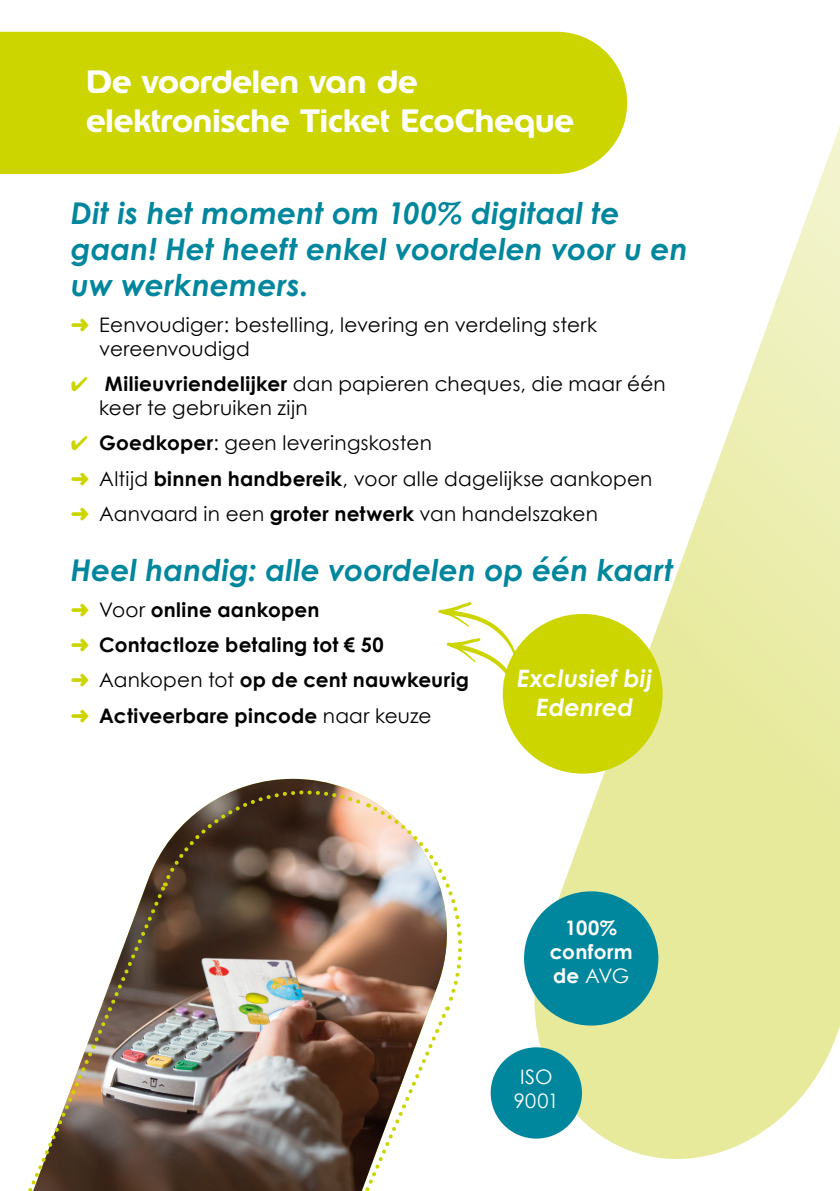
<style>
.page{position:relative;width:840px;height:1191px;background:#fff}
.page>*{position:absolute;margin:0;border:0;box-sizing:border-box;transform-origin:0 0}
.t1{font:700 32px/38.4px "Edenred";color:#fff}
.t2{font:italic 700 30px/36px "Century Gothic Std";color:#00869d}
.t3{font:italic 700 24px/28.8px "Century Gothic Std";color:#fff;text-align:center}
.t4{font:20px/24px "Century Gothic";letter-spacing:.01em;color:#000}
.t5{font:700 20px/35.4px "Century Gothic";letter-spacing:.01em;color:#000}
.t6{font:700 20px/24px "Century Gothic";letter-spacing:.015em;color:#fff;text-align:center}
.t7{font:20px/24px "Century Gothic";letter-spacing:.015em;color:#fff;text-align:center}
.s1{color:#cdd500}
.s2{font-weight:700}
.s3{font-weight:400}
</style>
<div class="page">
<svg style="left:513px;top:31px;width:326px;height:1128px"></svg>
<div style="left:0;top:32px;width:626px;height:142px;background:#cdd500"></div>
<svg style="left:28px;top:883px;width:135px;height:308px"></svg>
<img style="left:163px;top:778px;width:299px;height:413px">
<div style="left:523px;top:891px;width:135px;height:134px;background:#00869d;border-radius:50%"></div>
<div style="left:502px;top:614px;width:160px;height:159px;background:#cdd500;border-radius:50%"></div>
<div style="left:490px;top:1047px;width:91px;height:91px;background:#00869d;border-radius:50%"></div>
<svg style="left:438px;top:601px;width:83px;height:105px"></svg>
<h1 class="t1" style="left:86px;top:63px;width:489px">De voordelen van de elektronische Ticket EcoCheque</h1>
<h2 class="t2" style="left:71px;top:195px;width:618px">Dit is het moment om 100% digitaal te gaan! Het heeft enkel voordelen voor u en uw werknemers.</h2>
<p class="t4" style="left:99px;top:312px;width:499px;text-indent:-28px"><span class="s1">➜</span> Eenvoudiger: bestelling, levering en verdeling sterk vereenvoudigd</p>
<p class="t4" style="left:99px;top:371px;width:567px;text-indent:-28px"><span class="s1">✔</span> <span class="s2">Milieuvriendelijker</span> dan papieren cheques, die maar één keer te gebruiken zijn</p>
<p class="t4" style="left:71px;top:425px;width:582px;line-height:35.4px"><span class="s1">✔</span> <span class="s2">Goedkoper</span>: geen leveringskosten<br><span class="s1">➜</span> Altijd <span class="s2">binnen handbereik</span>, voor alle dagelijkse aankopen <span class="s1">➜</span> Aanvaard in een <span class="s2">groter netwerk</span> van handelszaken</p>
<h2 class="t2" style="left:71px;top:551px;width:603px">Heel handig: alle voordelen op één kaart</h2>
<p class="t5" style="left:71px;top:590px;width:399px"><span class="s1">➜</span> <span class="s3">Voor</span> online aankopen<br><span class="s1">➜</span> Contactloze betaling tot € 50<br><span class="s1">➜</span> <span class="s3">Aankopen tot</span> op de cent nauwkeurig <span class="s1">➜</span> Activeerbare pincode <span class="s3">naar keuze</span></p>
<p class="t3" style="left:517px;top:663px;width:136px">Exclusief bij<br>Edenred</p>
<p class="t6" style="left:549px;top:914px;width:84px">100% conform de <span class="s3">AVG</span></p>
<p class="t7" style="left:513px;top:1064px;width:46px">ISO<br>9001</p>
</div>
